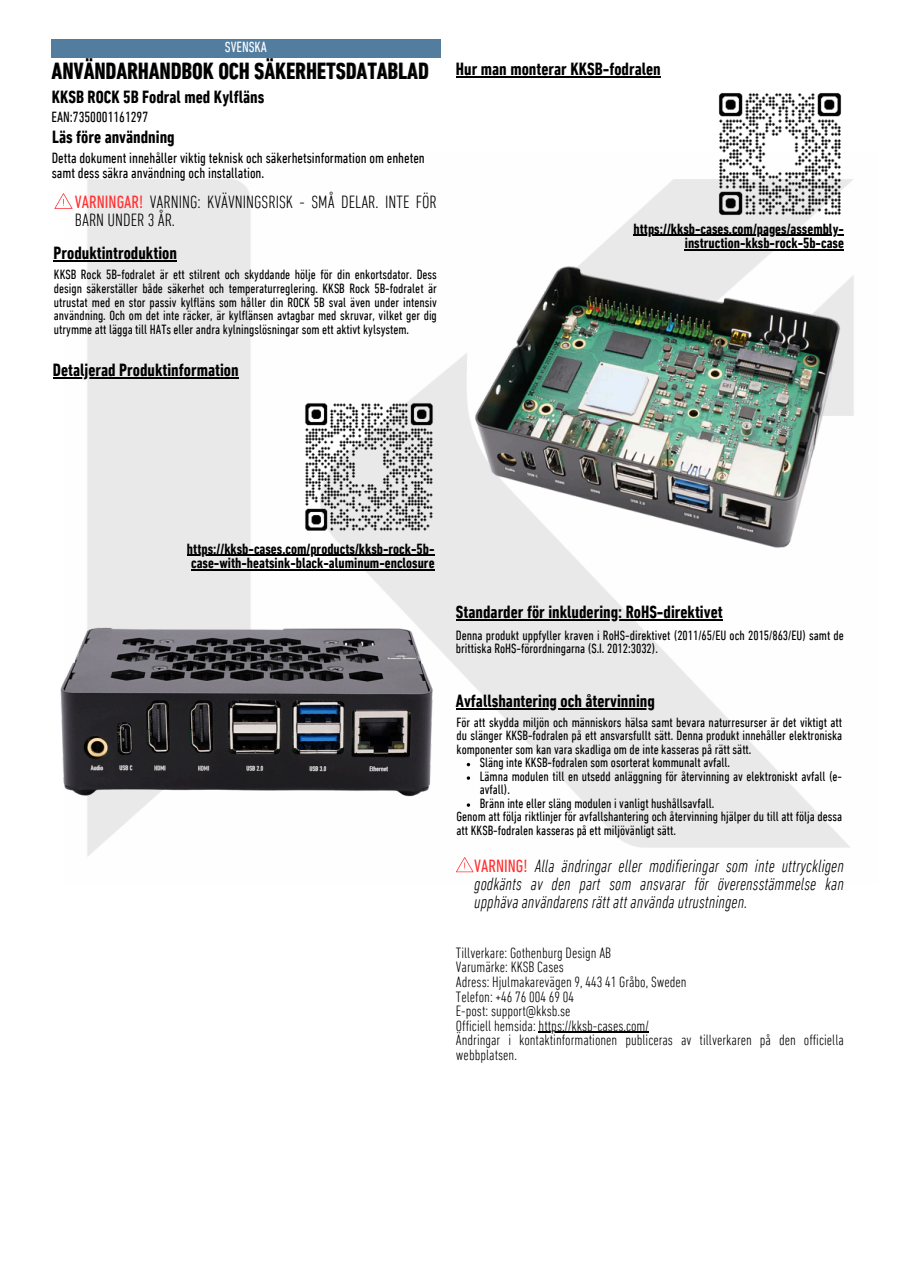
<style>
.page{position:relative;width:897px;height:1264px;background:#fff}
.page>*{position:absolute;margin:0;border:0;box-sizing:border-box;transform-origin:0 0}
.t1{font:700 condensed 23.7px "DIN Next LT Pro";color:#000}
.t2{font:700 condensed 18px "DIN Next LT Pro";color:#000}
.t3{font:italic 300 condensed 18px/18px "DIN Next LT Pro";color:#000;text-align:justify}
.t4{font:300 condensed 18px/18px "DIN Next LT Pro";color:#000}
.t5{font:300 condensed 15.15px "DIN Next LT Pro";color:#000}
.t6{font:700 condensed 15px/14.7px "DIN Next LT Pro";color:#000;text-align:right}
.t7{font:condensed 15px/14.7px "DIN Next LT Pro";color:#000}
.t8{font:condensed 15px "DIN Next LT Pro";color:#fff}
.t9{font:condensed 13.65px/13.5px "DIN Next LT Pro";color:#000}
.s1{font-weight:400;color:#ff3131}
.s2{font-weight:400;font-style:normal;color:#ff3131}
</style>
<div class="page">
<div style="left:52px;top:39px;width:389px;height:18px;background:#537d9f"></div>
<img style="left:63px;top:179px;width:791px;height:694px">
<hr style="left:456px;top:76px;width:205px;height:1px;background:#000">
<hr style="left:633px;top:235px;width:211px;height:1px;background:#000">
<hr style="left:685px;top:249px;width:159px;height:1px;background:#000">
<img style="left:715px;top:93px;width:129px;height:123px">
<img style="left:470px;top:263px;width:373px;height:289px">
<img style="left:60px;top:621px;width:375px;height:178px">
<img style="left:301px;top:401px;width:134px;height:129px">
<hr style="left:187px;top:555px;width:247px;height:1px;background:#000">
<hr style="left:191px;top:569px;width:243px;height:1px;background:#000">
<hr style="left:53px;top:377px;width:186px;height:1px;background:#000">
<svg style="left:456px;top:857px;width:17px;height:15px"></svg>
<hr style="left:456px;top:708px;width:199px;height:1px;background:#000">
<hr style="left:538px;top:1031px;width:111px;height:2px;background:#000">
<hr style="left:456px;top:619px;width:266px;height:1px;background:#000">
<svg style="left:54px;top:193px;width:18px;height:16px"></svg>
<hr style="left:54px;top:260px;width:123px;height:2px;background:#000">
<h3 class="t8" style="left:225px;top:41px;width:44px">SVENSKA</h3>
<p class="t1" style="left:52px;top:61px;width:379px">ANVÄNDARHANDBOK OCH SÄKERHETSDATABLAD</p>
<p class="t2" style="left:52px;top:90px;width:214px">KKSB ROCK 5B Fodral med Kylfläns</p>
<p class="t7" style="left:52px;top:110px;width:98px">EAN:7350001161297</p>
<p class="t2" style="left:52px;top:129px;width:124px">Läs före användning</p>
<p class="t7" style="left:52px;top:152px;width:374px">Detta dokument innehåller viktig teknisk och säkerhetsinformation om enheten samt dess säkra användning och installation.</p>
<p class="t4" style="left:75px;top:195px;width:363px"><span class="s1">VARNINGAR!</span> VARNING: KVÄVNINGSRISK - SMÅ DELAR. INTE FÖR<br>BARN UNDER 3 ÅR.</p>
<p class="t2" style="left:54px;top:246px;width:125px">Produktintroduktion</p>
<h3 class="t9" style="left:54px;top:269px;width:384px;text-align:justify">KKSB Rock 5B-fodralet är ett stilrent och skyddande hölje för din enkortsdator. Dess design säkerställer både säkerhet och temperaturreglering. KKSB Rock 5B-fodralet är utrustat med en stor passiv kylfläns som håller din ROCK 5B sval även under intensiv användning. Och om det inte räcker, är kylflänsen avtagbar med skruvar, vilket ger dig utrymme att lägga till HATs eller andra kylningslösningar som ett aktivt kylsystem.</h3>
<p class="t2" style="left:53px;top:362px;width:187px">Detaljerad Produktinformation</p>
<p class="t2" style="left:456px;top:61px;width:206px">Hur man monterar KKSB-fodralen</p>
<h1 class="t6" style="left:633px;top:222px;width:212px">https://kksb-cases.com/pages/assembly&shy;instruction-kksb-rock-5b-case</h1>
<h5 class="t6" style="left:187px;top:542px;width:249px;text-align:left">https://kksb-cases.com/products/kksb-rock-5b&shy;case-with-heatsink-black-aluminum-enclosure</h5>
<p class="t2" style="left:456px;top:604px;width:268px">Standarder för inkludering: RoHS-direktivet</p>
<h4 class="t9" style="left:456px;top:629px;width:389px">Denna produkt uppfyller kraven i RoHS-direktivet (2011/65/EU och 2015/863/EU) samt de brittiska RoHS-förordningarna (S.I. 2012:3032).</h4>
<h3 class="t2" style="left:456px;top:693px;width:200px">Avfallshantering och återvinning</h3>
<p class="t9" style="left:456px;top:716px;width:387px;text-align:justify">För att skydda miljön och människors hälsa samt bevara naturresurser är det viktigt att du slänger KKSB-fodralen på ett ansvarsfullt sätt. Denna produkt innehåller elektroniska komponenter som kan vara skadliga om de inte kasseras på rätt sätt.</p>
<h3 class="t9" style="left:480px;top:757px;width:252px">Släng inte KKSB-fodralen som osorterat kommunalt avfall.</h3>
<p class="t9" style="left:480px;top:770px;width:364px">Lämna modulen till en utsedd anläggning för återvinning av elektroniskt avfall (e&shy;avfall).</p>
<p class="t9" style="left:480px;top:797px;width:236px">Bränn inte eller släng modulen i vanligt hushållsavfall.</p>
<p class="t9" style="left:456px;top:811px;width:387px">Genom att följa riktlinjer för avfallshantering och återvinning hjälper du till att följa dessa att KKSB-fodralen kasseras på ett miljövänligt sätt.</p>
<h6 class="t3" style="left:474px;top:858px;width:371px"><span class="s2">VARNING!</span> Alla ändringar eller modifieringar som inte uttryckligen godkänts av den part som ansvarar för överensstämmelse kan upphäva användarens rätt att använda utrustningen.</h6>
<p class="t5" style="left:456px;top:946px;width:157px">Tillverkare: Gothenburg Design AB</p>
<p class="t5" style="left:456px;top:960px;width:109px">Varumärke: KKSB Cases</p>
<p class="t5" style="left:456px;top:975px;width:232px">Adress: Hjulmakarevägen 9, 443 41 Gråbo, Sweden</p>
<h2 class="t5" style="left:456px;top:990px;width:120px">Telefon: +46 76 004 69 04</h2>
<h3 class="t5" style="left:456px;top:1004px;width:116px">E-post: support@kksb.se</h3>
<p class="t5" style="left:456px;top:1019px;width:194px">Officiell hemsida: https://kksb-cases.com/</p>
<h3 class="t5" style="left:456px;top:1034px;width:389px">Ändringar i kontaktinformationen publiceras av tillverkaren på den officiella</h3>
<p class="t5" style="left:456px;top:1048px;width:62px">webbplatsen.</p>
</div>
